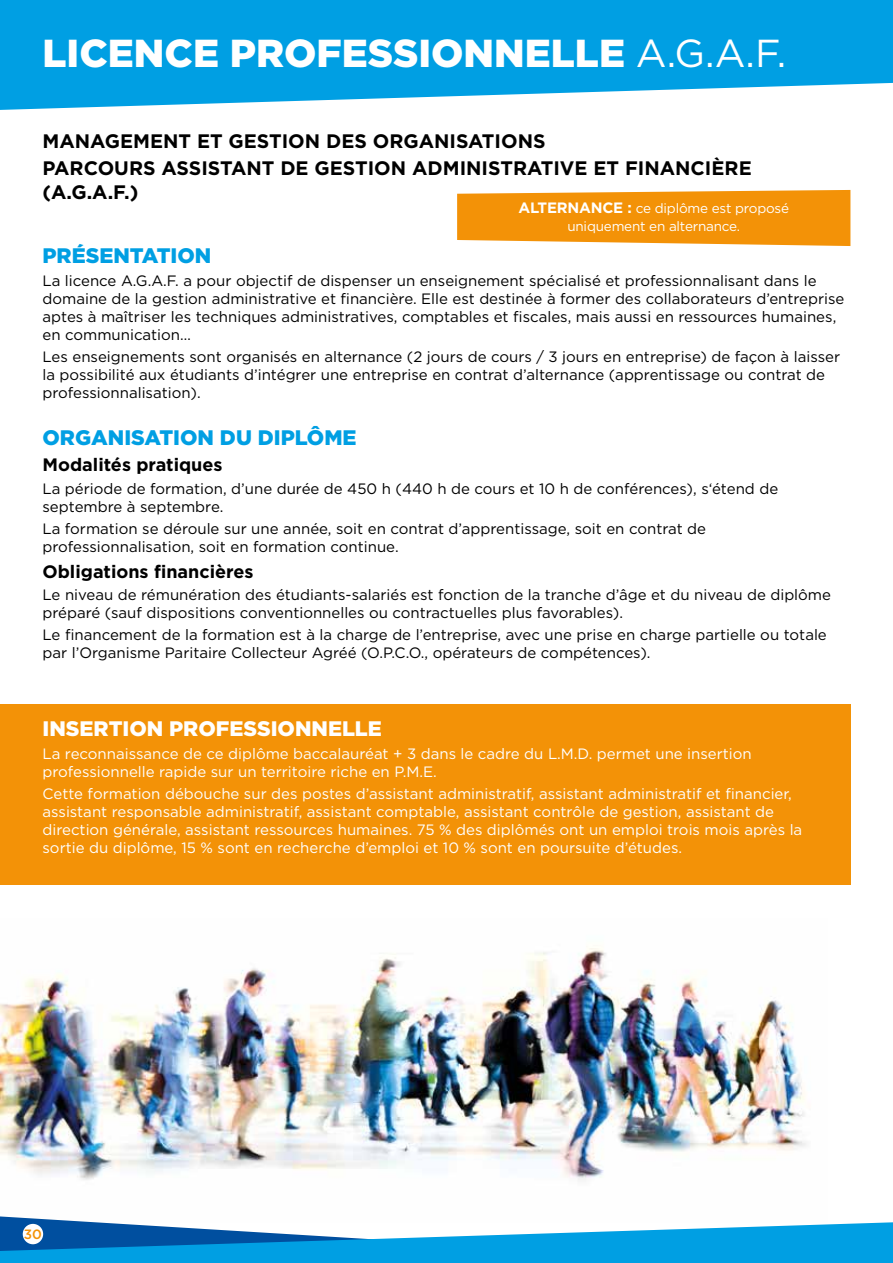
<style>
.page{position:relative;width:893px;height:1263px;background:#fff}
.page>*{position:absolute;margin:0;border:0;box-sizing:border-box;transform-origin:0 0}
.t1{font:900 39px "Gotham";color:#fff}
.t2{font:900 21px "Gotham";color:#009fe3}
.t3{font:900 21px "Gotham";color:#fff}
.t4{font:700 19.5px/27.6px "Gotham";color:#000}
.t5{font:700 18px "Gotham";color:#000}
.t6{font:15px/18px "Gotham";color:#000}
.t7{font:15px/18px "Gotham";color:#fff}
.t8{font:13.5px/18px "Gotham";letter-spacing:-.015em;color:#fff;text-align:center}
.t9{font:500 13.5px "Gotham";color:#f39207}
.s1{font-weight:400}
.s2{font-weight:700;font-size:15px}
</style>
<div class="page">
<img style="left:0;top:948px;width:806px;height:232px">
<div style="left:0;top:704px;width:850px;height:180px;background:#f39207"></div>
<svg style="left:0;top:1216px;width:893px;height:47px"></svg>
<svg style="left:0;top:0;width:893px;height:110px;background:#1faae6"></svg>
<div style="left:23px;top:1224px;width:20px;height:20px;background:#fff;border-radius:50%"></div>
<svg style="left:457px;top:190px;width:393px;height:56px;background:#f49b1c"></svg>
<h1 class="t1" style="left:43px;top:27px;width:745px">LICENCE PROFESSIONNELLE <span class="s1">A.G.A.F.</span></h1>
<h3 class="t4" style="left:43px;top:127px;width:711px">MANAGEMENT ET GESTION DES ORGANISATIONS<br>PARCOURS ASSISTANT DE GESTION ADMINISTRATIVE ET FINANCIÈRE</h3>
<h3 class="t4" style="left:43px;top:178px;width:97px">(A.G.A.F.)</h3>
<p class="t8" style="left:518px;top:199px;width:272px"><span class="s2">ALTERNANCE :</span> ce diplôme est proposé uniquement en alternance.</p>
<h2 class="t2" style="left:43px;top:242px;width:170px">PRÉSENTATION</h2>
<p class="t6" style="left:43px;top:271px;width:803px">La licence A.G.A.F. a pour objectif de dispenser un enseignement spécialisé et professionnalisant dans le domaine de la gestion administrative et financière. Elle est destinée à former des collaborateurs d’entreprise aptes à maîtriser les techniques administratives, comptables et fiscales, mais aussi en ressources humaines, en communication…</p>
<p class="t6" style="left:43px;top:347px;width:799px">Les enseignements sont organisés en alternance (2 jours de cours / 3 jours en entreprise) de façon à laisser la possibilité aux étudiants d’intégrer une entreprise en contrat d’alternance (apprentissage ou contrat de professionnalisation).</p>
<h2 class="t2" style="left:43px;top:423px;width:316px">ORGANISATION DU DIPLÔME</h2>
<p class="t5" style="left:43px;top:453px;width:182px">Modalités pratiques</p>
<p class="t6" style="left:43px;top:479px;width:737px">La période de formation, d’une durée de 450 h (440 h de cours et 10 h de conférences), s‘étend de septembre à septembre.</p>
<p class="t6" style="left:43px;top:519px;width:665px">La formation se déroule sur une année, soit en contrat d’apprentissage, soit en contrat de professionnalisation, soit en formation continue.</p>
<p class="t5" style="left:43px;top:559px;width:213px">Obligations financières</p>
<p class="t6" style="left:43px;top:585px;width:790px">Le niveau de rémunération des étudiants-salariés est fonction de la tranche d’âge et du niveau de diplôme préparé (sauf dispositions conventionnelles ou contractuelles plus favorables).</p>
<p class="t6" style="left:43px;top:625px;width:786px">Le financement de la formation est à la charge de l’entreprise, avec une prise en charge partielle ou totale par l’Organisme Paritaire Collecteur Agréé (O.P.C.O., opérateurs de compétences).</p>
<h2 class="t3" style="left:43px;top:714px;width:341px">INSERTION PROFESSIONNELLE</h2>
<p class="t7" style="left:43px;top:744px;width:711px">La reconnaissance de ce diplôme baccalauréat + 3 dans le cadre du L.M.D. permet une insertion professionnelle rapide sur un territoire riche en P.M.E.</p>
<p class="t7" style="left:43px;top:784px;width:761px">Cette formation débouche sur des postes d’assistant administratif, assistant administratif et financier, assistant responsable administratif, assistant comptable, assistant contrôle de gestion, assistant de direction générale, assistant ressources humaines. 75 % des diplômés ont un emploi trois mois après la sortie du diplôme, 15 % sont en recherche d’emploi et 10 % sont en poursuite d’études.</p>
<p class="t9" style="left:24px;top:1225px;width:20px">30</p>
</div>
